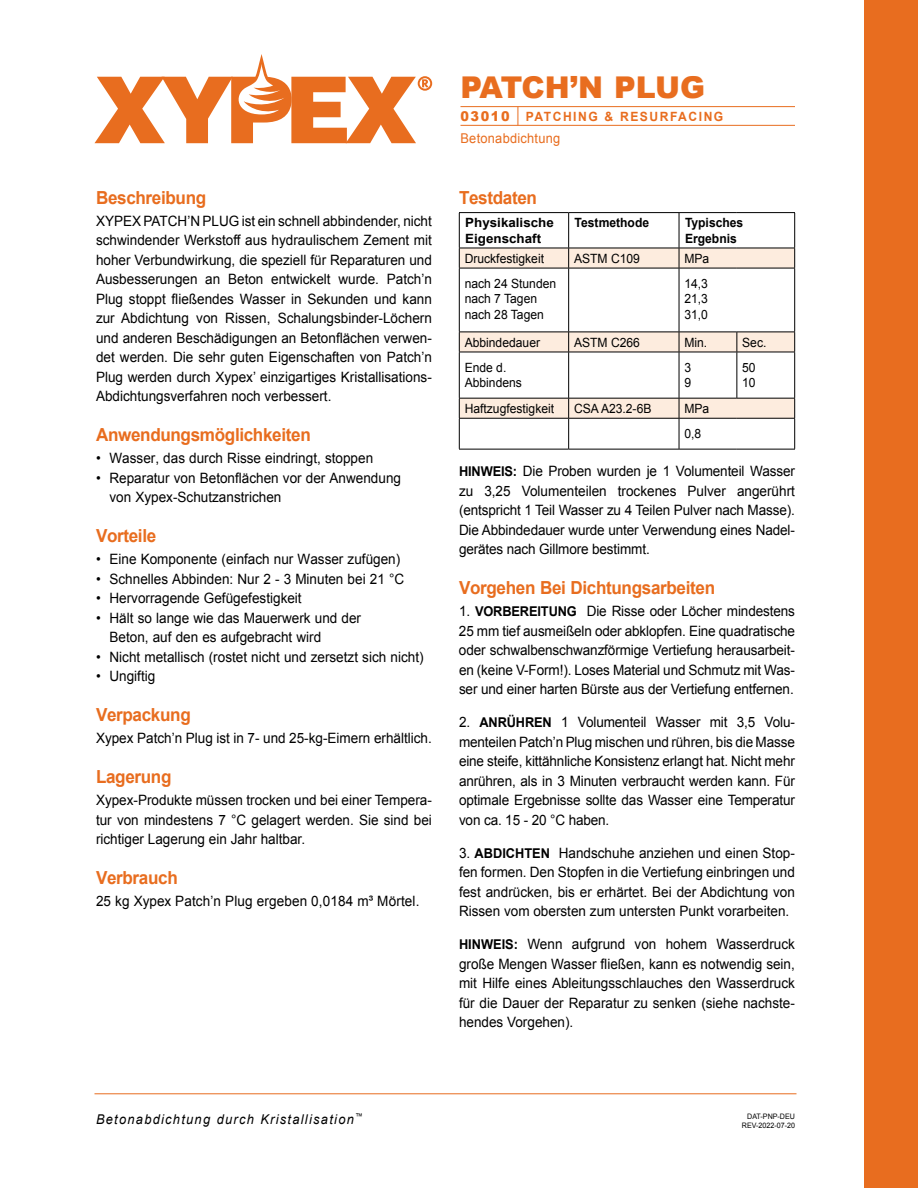
<style>
.page{position:relative;width:918px;height:1188px;background:#fff}
.page>*{position:absolute;margin:0;border:0;box-sizing:border-box;transform-origin:0 0}
.t1{font:900 30px "Arial";letter-spacing:-.025em;color:#e86d1f}
.t2{font:700 18px "Arial";letter-spacing:-.02em;color:#e86d1f;scale:.95 1}
.t3{font:14.25px/19.5px "Arial";color:#000;text-align:justify;scale:.95 1}
.t4{font:italic 13.5px "Arial";letter-spacing:.1em;color:#000;scale:.95 1}
.t5{font:13.5px "Arial";letter-spacing:.02em;color:#e86d1f;scale:.95 1}
.t6{font:12.75px/15.3px "Arial";color:#000;scale:.95 1}
.t7{font:700 12.75px/15.3px "Arial";color:#000;scale:.95 1}
.t8{font:700 12.75px "Arial";letter-spacing:.125em;color:#e86d1f;scale:.95 1}
.t9{font:700 12.75px/15.3px "Arial";color:#000;scale:1.05 1}
.t10{font:7.5px/9px "Arial";color:#000;text-align:right;scale:.95 1}
.s1{font-weight:900;font-size:13.5px}
.s2{font-weight:400;font-size:19.8px}
.s3{font-weight:700;font-size:13.5px}
</style>
<div class="page">
<div style="left:864px;top:0;width:54px;height:1188px;background:#e86d1f"></div>
<svg style="left:460px;top:269px;width:334px;height:149px"></svg>
<hr style="left:459px;top:212px;width:110px;height:1px;background:#000">
<hr style="left:569px;top:212px;width:110px;height:1px;background:#000">
<hr style="left:679px;top:212px;width:58px;height:1px;background:#000">
<hr style="left:737px;top:212px;width:58px;height:1px;background:#000">
<svg style="left:459px;top:213px;width:336px;height:55px"></svg>
<hr style="left:459px;top:268px;width:110px;height:1px;background:#000">
<hr style="left:459px;top:268px;width:1px;height:64px;background:#000">
<hr style="left:459px;top:332px;width:110px;height:1px;background:#000">
<svg style="left:459px;top:332px;width:1px;height:20px"></svg>
<hr style="left:459px;top:352px;width:110px;height:1px;background:#000">
<hr style="left:459px;top:352px;width:1px;height:46px;background:#000">
<hr style="left:459px;top:398px;width:110px;height:1px;background:#000">
<svg style="left:459px;top:398px;width:1px;height:20px"></svg>
<hr style="left:459px;top:418px;width:110px;height:1px;background:#000">
<hr style="left:459px;top:419px;width:1px;height:30px;background:#000">
<hr style="left:459px;top:449px;width:110px;height:1px;background:#000">
<hr style="left:568px;top:419px;width:1px;height:30px;background:#000">
<hr style="left:679px;top:419px;width:1px;height:30px;background:#000">
<hr style="left:794px;top:419px;width:1px;height:30px;background:#000">
<hr style="left:569px;top:449px;width:110px;height:1px;background:#000">
<hr style="left:679px;top:449px;width:58px;height:1px;background:#000">
<hr style="left:737px;top:449px;width:58px;height:1px;background:#000">
<hr style="left:569px;top:268px;width:110px;height:1px;background:#000">
<hr style="left:568px;top:268px;width:1px;height:64px;background:#000">
<hr style="left:679px;top:268px;width:58px;height:1px;background:#000">
<hr style="left:679px;top:268px;width:1px;height:64px;background:#000">
<hr style="left:737px;top:268px;width:58px;height:1px;background:#000">
<hr style="left:794px;top:268px;width:1px;height:64px;background:#000">
<hr style="left:569px;top:332px;width:110px;height:1px;background:#000">
<svg style="left:568px;top:332px;width:1px;height:20px"></svg>
<hr style="left:679px;top:332px;width:58px;height:1px;background:#000">
<svg style="left:679px;top:332px;width:1px;height:20px"></svg>
<hr style="left:737px;top:332px;width:58px;height:1px;background:#000">
<svg style="left:737px;top:332px;width:1px;height:20px"></svg>
<svg style="left:794px;top:332px;width:1px;height:20px"></svg>
<svg style="left:568px;top:398px;width:1px;height:20px"></svg>
<svg style="left:679px;top:399px;width:1px;height:19px"></svg>
<svg style="left:794px;top:399px;width:1px;height:19px"></svg>
<hr style="left:569px;top:418px;width:110px;height:1px;background:#000">
<hr style="left:679px;top:418px;width:58px;height:1px;background:#000">
<hr style="left:737px;top:418px;width:58px;height:1px;background:#000">
<hr style="left:569px;top:352px;width:110px;height:1px;background:#000">
<hr style="left:568px;top:352px;width:1px;height:46px;background:#000">
<hr style="left:569px;top:398px;width:110px;height:1px;background:#000">
<hr style="left:679px;top:352px;width:58px;height:1px;background:#000">
<hr style="left:679px;top:352px;width:1px;height:46px;background:#000">
<hr style="left:737px;top:352px;width:58px;height:1px;background:#000">
<hr style="left:737px;top:352px;width:1px;height:46px;background:#000">
<hr style="left:794px;top:352px;width:1px;height:46px;background:#000">
<hr style="left:679px;top:398px;width:58px;height:1px;background:#000">
<hr style="left:737px;top:398px;width:58px;height:1px;background:#000">
<hr style="left:460px;top:106px;width:335px;height:1px;background:#e86d1f">
<hr style="left:460px;top:125px;width:335px;height:1px;background:#e86d1f">
<hr style="left:94px;top:1093px;width:702px;height:1px;background:#e86d1f">
<svg style="left:95px;top:54px;width:337px;height:89px"></svg>
<p class="t2" style="left:96px;top:185px;width:118px">Beschreibung</p>
<p class="t3" style="left:96px;top:211px;width:355px">XYPEX PATCH’N PLUG ist ein schnell abbindender, nicht schwindender Werkstoff aus hydraulischem Zement mit hoher Verbundwirkung, die speziell für Reparaturen und Ausbesserungen an Beton entwickelt wurde. Patch’n Plug stoppt fließendes Wasser in Sekunden und kann zur Abdichtung von Rissen, Schalungsbinder-Löchern und anderen Beschädigungen an Betonflächen verwen&shy;det werden. Die sehr guten Eigenschaften von Patch’n Plug werden durch Xypex’ einzigartiges Kristallisations-Abdichtungsverfahren noch verbessert.</p>
<p class="t2" style="left:96px;top:423px;width:228px">Anwendungsmöglichkeiten</p>
<p class="t3" style="left:96px;top:449px;width:293px">• Wasser, das durch Risse eindringt, stoppen</p>
<p class="t3" style="left:109px;top:468px;width:308px;text-indent:-13px">• Reparatur von Betonflächen vor der Anwendung von Xypex-Schutzanstrichen</p>
<p class="t2" style="left:96px;top:524px;width:65px">Vorteile</p>
<p class="t3" style="left:96px;top:550px;width:322px">• Eine Komponente (einfach nur Wasser zufügen)</p>
<p class="t3" style="left:96px;top:569px;width:326px">• Schnelles Abbinden: Nur 2 - 3 Minuten bei 21 °C</p>
<p class="t3" style="left:96px;top:589px;width:218px">• Hervorragende Gefügefestigkeit</p>
<p class="t3" style="left:109px;top:608px;width:266px;text-indent:-13px">• Hält so lange wie das Mauerwerk und der<br>Beton, auf den es aufgebracht wird</p>
<p class="t3" style="left:96px;top:647px;width:346px">• Nicht metallisch (rostet nicht und zersetzt sich nicht)</p>
<p class="t3" style="left:96px;top:667px;width:64px">• Ungiftig</p>
<p class="t2" style="left:96px;top:703px;width:101px">Verpackung</p>
<p class="t3" style="left:96px;top:729px;width:355px">Xypex Patch’n Plug ist in 7- und 25-kg-Eimern erhältlich.</p>
<p class="t2" style="left:96px;top:765px;width:81px">Lagerung</p>
<p class="t3" style="left:96px;top:791px;width:355px">Xypex-Produkte müssen trocken und bei einer Tempera&shy;tur von mindestens 7 °C gelagert werden. Sie sind bei richtiger Lagerung ein Jahr haltbar.</p>
<p class="t2" style="left:96px;top:866px;width:88px">Verbrauch</p>
<p class="t3" style="left:96px;top:891px;width:342px">25 kg Xypex Patch’n Plug ergeben 0,0184 m³ Mörtel.</p>
<h1 class="t1" style="left:460px;top:66px;width:246px">PATCH’N PLUG</h1>
<p class="t8" style="left:460px;top:108px;width:278px"><span class="s1">03010</span> <span class="s2">|</span> PATCHING &amp; RESURFACING</p>
<p class="t5" style="left:460px;top:130px;width:107px">Betonabdichtung</p>
<p class="t2" style="left:459px;top:185px;width:84px">Testdaten</p>
<p class="t9" style="left:465px;top:216px;width:86px">Physikalische<br>Eigenschaft</p>
<p class="t7" style="left:575px;top:216px;width:80px">Testmethode</p>
<p class="t7" style="left:685px;top:216px;width:63px">Typisches<br>Ergebnis</p>
<p class="t6" style="left:465px;top:251px;width:85px">Druckfestigkeit</p>
<p class="t6" style="left:574px;top:251px;width:71px">ASTM C109</p>
<p class="t6" style="left:684px;top:251px;width:28px">MPa</p>
<p class="t6" style="left:465px;top:276px;width:98px">nach 24 Stunden nach 7 Tagen nach 28 Tagen</p>
<p class="t6" style="left:684px;top:276px;width:26px;text-align:justify">14,3<br>21,3<br>31,0</p>
<p class="t6" style="left:465px;top:335px;width:81px">Abbindedauer</p>
<p class="t6" style="left:574px;top:335px;width:71px">ASTM C266</p>
<p class="t6" style="left:684px;top:335px;width:26px">Min.</p>
<p class="t6" style="left:742px;top:335px;width:27px">Sec.</p>
<p class="t6" style="left:465px;top:360px;width:62px">Ende d.<br>Abbindens</p>
<p class="t6" style="left:684px;top:360px;width:9px">3<br>9</p>
<p class="t6" style="left:742px;top:360px;width:16px">50<br>10</p>
<p class="t6" style="left:465px;top:401px;width:96px">Haftzugfestigkeit</p>
<p class="t6" style="left:574px;top:401px;width:83px">CSA A23.2-6B</p>
<p class="t6" style="left:684px;top:396px;width:28px;line-height:25.5px">MPa<br>0,8</p>
<p class="t3" style="left:459px;top:462px;width:355px"><span class="s3">HINWEIS:</span> Die Proben wurden je 1 Volumenteil Wasser zu 3,25 Volumenteilen trockenes Pulver angerührt (entspricht 1 Teil Wasser zu 4 Teilen Pulver nach Masse).<br>Die Abbindedauer wurde unter Verwendung eines Nadel&shy;gerätes nach Gillmore bestimmt.</p>
<p class="t2" style="left:459px;top:576px;width:271px">Vorgehen Bei Dichtungsarbeiten</p>
<p class="t3" style="left:459px;top:602px;width:355px">1. <span class="s3">VORBEREITUNG</span> Die Risse oder Löcher mindestens 25 mm tief ausmeißeln oder abklopfen. Eine quadratische oder schwalbenschwanzförmige Vertiefung herausarbeit&shy;en (keine V-Form!). Loses Material und Schmutz mit Was&shy;ser und einer harten Bürste aus der Vertiefung entfernen.</p>
<p class="t3" style="left:459px;top:713px;width:355px">2. <span class="s3">ANRÜHREN</span> 1 Volumenteil Wasser mit 3,5 Volu&shy;menteilen Patch’n Plug mischen und rühren, bis die Masse eine steife, kittähnliche Konsistenz erlangt hat. Nicht mehr anrühren, als in 3 Minuten verbraucht werden kann. Für optimale Ergebnisse sollte das Wasser eine Temperatur von ca. 15 - 20 °C haben.</p>
<p class="t3" style="left:459px;top:843px;width:355px">3. <span class="s3">ABDICHTEN</span> Handschuhe anziehen und einen Stop&shy;fen formen. Den Stopfen in die Vertiefung einbringen und fest andrücken, bis er erhärtet. Bei der Abdichtung von Rissen vom obersten zum untersten Punkt vorarbeiten.</p>
<p class="t3" style="left:459px;top:935px;width:355px"><span class="s3">HINWEIS:</span> Wenn aufgrund von hohem Wasserdruck große Mengen Wasser fließen, kann es notwendig sein, mit Hilfe eines Ableitungsschlauches den Wasserdruck für die Dauer der Reparatur zu senken (siehe nachste&shy;hendes Vorgehen).</p>
<p class="t4" style="left:96px;top:1110px;width:282px">Betonabdichtung durch Kristallisation<sup>™</sup></p>
<p class="t10" style="left:742px;top:1112px;width:57px">DAT-PNP-DEU<br>REV-2022-07-20</p>
</div>
